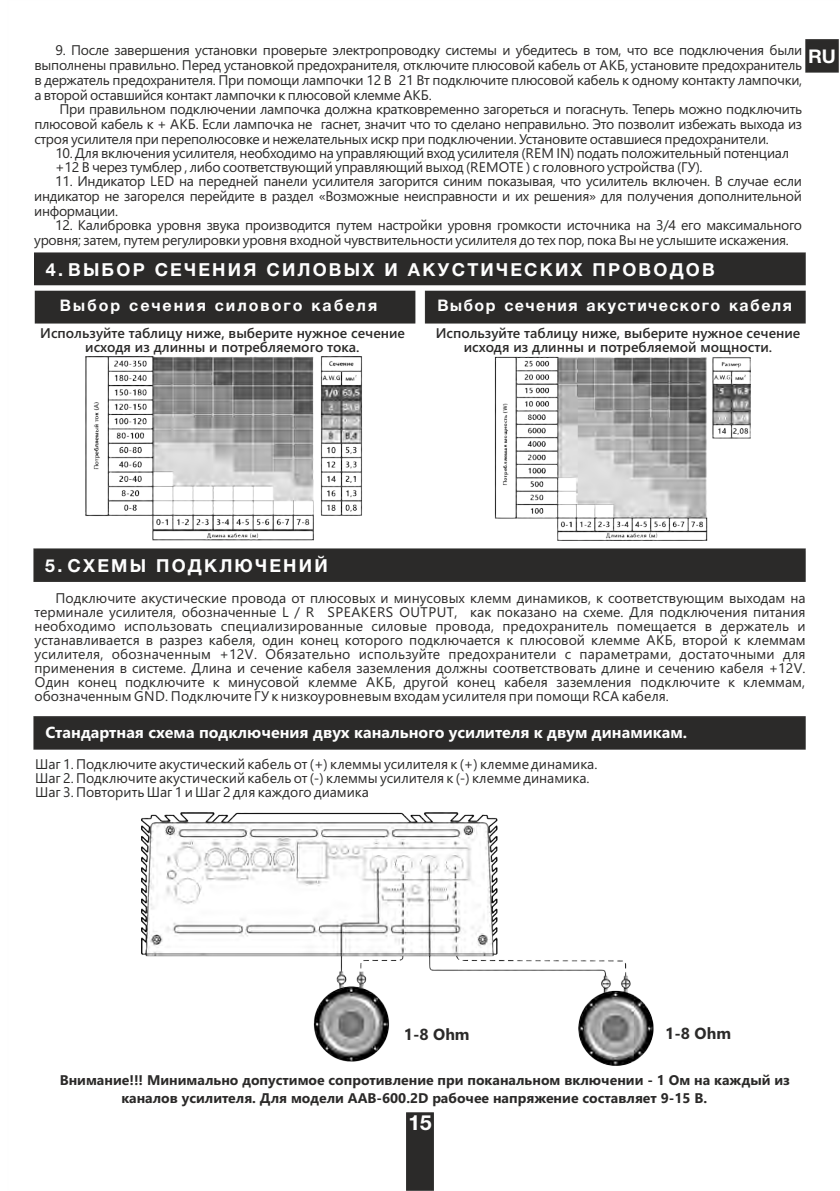
<style>
.page{position:relative;width:840px;height:1191px;background:#fff}
.page>*{position:absolute;margin:0;border:0;box-sizing:border-box;transform-origin:0 0}
.t1{font:700 21px "Helvetica Neue Cyr";color:#fefefe}
.t2{font:700 19px "Helvetica Neue Cyr";color:#fefefe}
.t3{font:700 18px "Helvetica Neue Cyr";letter-spacing:.12em;color:#fefefe}
.t4{font:700 16px "Segoe UI";color:#fefefe}
.t5{font:700 16px "Helvetica Neue Cyr";letter-spacing:.085em;color:#fefefe}
.t6{font:700 16px "Helvetica Neue Cyr";letter-spacing:.12em;color:#fefefe}
.t7{font:700 16px "Segoe UI";color:#2b2a29}
.t8{font:14px/15px "Segoe UI";letter-spacing:-.02em;color:#2b2a29;text-align:justify}
.t9{font:14px/14px "Segoe UI";color:#2b2a29}
.t10{font:600 14px/14px "Segoe UI";color:#2b2a29;text-align:center}
.t11{font:700 14px/18px "Segoe UI";color:#2b2a29}
</style>
<div class="page">
<img style="left:805px;top:39px;width:33px;height:34px">
<img style="left:34px;top:253px;width:770px;height:71px">
<img style="left:85px;top:357px;width:665px;height:183px">
<div style="left:34px;top:548px;width:770px;height:33px;background:#2b2a29"></div>
<div style="left:406px;top:1112px;width:27px;height:78px;background:#2b2a29"></div>
<div style="left:34px;top:716px;width:770px;height:33px;background:#2b2a29"></div>
<img style="left:141px;top:812px;width:511px;height:253px">
<p class="t8" style="left:34px;top:44px;width:769px;text-indent:21px">9. После завершения установки проверьте электропроводку системы и убедитесь в том, что все подключения были выполнены правильно. Перед установкой предохранителя, отключите плюсовой кабель от АКБ, установите предохранитель в держатель предохранителя. При помощи лампочки 12 В 21 Вт подключите плюсовой кабель к одному контакту лампочки, а второй оставшийся контакт лампочки к плюсовой клемме АКБ.</p>
<p class="t8" style="left:34px;top:103px;width:769px;text-indent:25px">При правильном подключении лампочка должна кратковременно загореться и погаснуть. Теперь можно подключить плюсовой кабель к + АКБ. Если лампочка не гаснет, значит что то сделано неправильно. Это позволит избежать выхода из строя усилителя при переполюсовке и нежелательных искр при подключении. Установите оставшиеся предохранители.</p>
<p class="t8" style="left:55px;top:147px;width:734px;line-height:14px">10. Для включения усилителя, необходимо на управляющий вход усилителя (REM IN) подать положительный потенциал +12 В через тумблер , либо соответствующий управляющий выход (REMOTE ) с головного устройства (ГУ).</p>
<h2 class="t2" style="left:807px;top:49px;width:29px">RU</h2>
<p class="t8" style="left:34px;top:175px;width:769px;text-indent:21px">11. Индикатор LED на передней панели усилителя загорится синим показывая, что усилитель включен. В случае если индикатор не загорелся перейдите в раздел «Возможные неисправности и их решения» для получения дополнительной информации.</p>
<p class="t8" style="left:34px;top:219px;width:768px;text-indent:21px">12. Калибровка уровня звука производится путем настройки уровня громкости источника на 3/4 его максимального уровня; затем, путем регулировки уровня входной чувствительности усилителя до тех пор, пока Вы не услышите искажения.</p>
<p class="t3" style="left:46px;top:263px;width:670px">4. ВЫБОР СЕЧЕНИЯ СИЛОВЫХ И АКУСТИЧЕСКИХ ПРОВОДОВ</p>
<p class="t6" style="left:60px;top:300px;width:319px">Выбор сечения силового кабеля</p>
<p class="t5" style="left:437px;top:300px;width:356px">Выбор сечения акустического кабеля</p>
<p class="t10" style="left:40px;top:327px;width:366px">Используйте таблицу ниже, выберите нужное сечение исходя из длинны и потребляемого тока.</p>
<p class="t10" style="left:435px;top:327px;width:366px">Используйте таблицу ниже, выберите нужное сечение исходя из длинны и потребляемой мощности.</p>
<p class="t3" style="left:45px;top:559px;width:284px">5. СХЕМЫ ПОДКЛЮЧЕНИЙ</p>
<p class="t8" style="left:34px;top:592px;width:772px;line-height:14px;text-indent:21px">Подключите акустические провода от плюсовых и минусовых клемм динамиков, к соответствующим выходам на терминале усилителя, обозначенные L / R SPEAKERS OUTPUT, как показано на схеме. Для подключения питания необходимо использовать специализированные силовые провода, предохранитель помещается в держатель и устанавливается в разрез кабеля, один конец которого подключается к плюсовой клемме АКБ, второй к клеммам усилителя, обозначенным +12V. Обязательно используйте предохранители с параметрами, достаточными для применения в системе. Длина и сечение кабеля заземления должны соответствовать длине и сечению кабеля +12V.<br>Один конец подключите к минусовой клемме АКБ, другой конец кабеля заземления подключите к клеммам, обозначенным GND. Подключите ГУ к низкоуровневым входам усилителя при помощи RCA кабеля.</p>
<p class="t4" style="left:45px;top:726px;width:642px">Стандартная схема подключения двух канального усилителя к двум динамикам.</p>
<p class="t9" style="left:35px;top:758px;width:563px">Шаг 1. Подключите акустический кабель от (+) клеммы усилителя к (+) клемме динамика.<br>Шаг 2. Подключите акустический кабель от (-) клеммы усилителя к (-) клемме динамика.<br>Шаг 3. Повторить Шаг 1 и Шаг 2 для каждого диамика</p>
<p class="t7" style="left:403px;top:1028px;width:67px">1-8 Ohm</p>
<p class="t7" style="left:664px;top:1027px;width:67px">1-8 Ohm</p>
<p class="t11" style="left:121px;top:1072px;width:669px;text-indent:-62px">Внимание!!! Минимально допустимое сопротивление при поканальном включении - 1 Ом на каждый из каналов усилителя. Для модели AAB-600.2D рабочее напряжение составляет 9-15 В.</p>
<h1 class="t1" style="left:408px;top:1115px;width:25px">15</h1>
</div>
